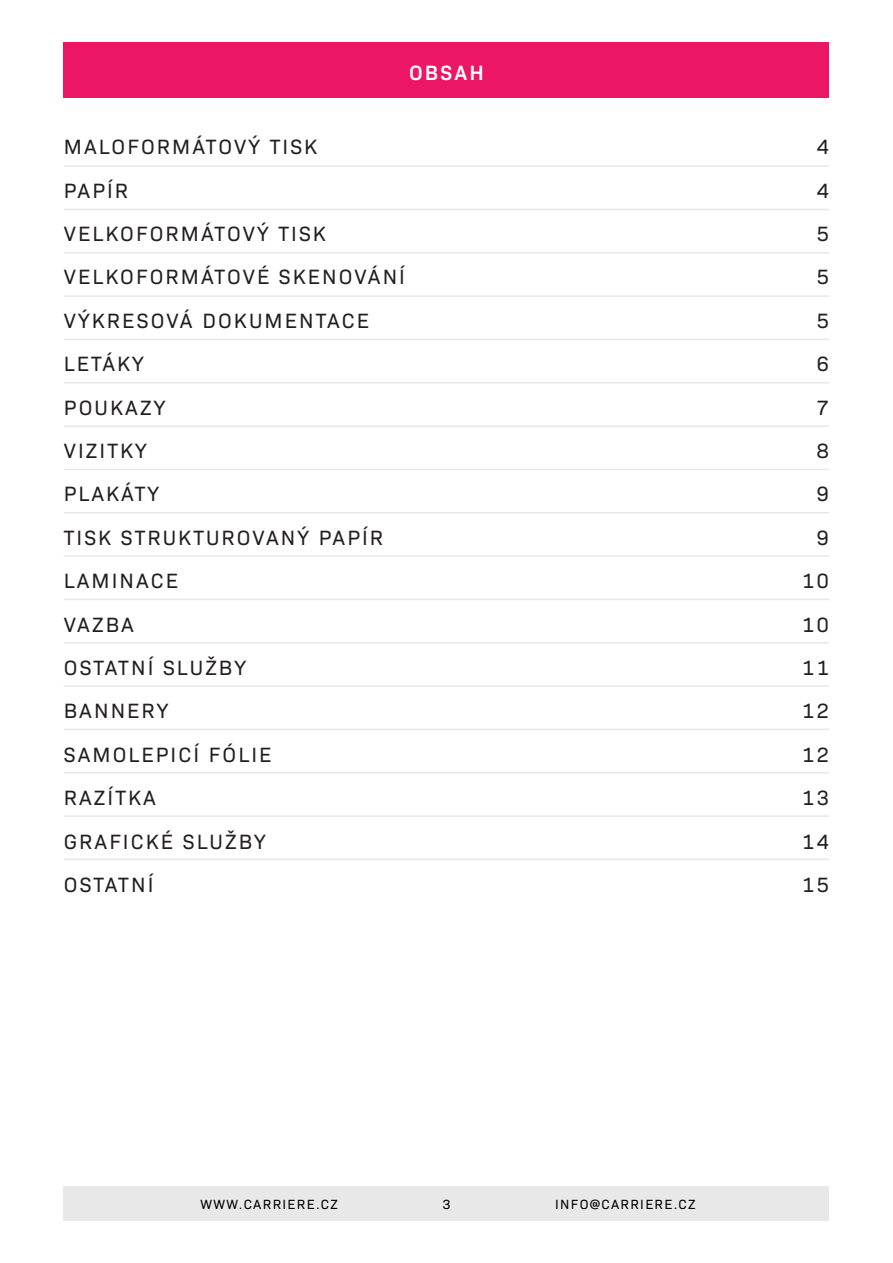
<style>
.page{position:relative;width:893px;height:1263px;background:#fff}
.page>*{position:absolute;margin:0;border:0;box-sizing:border-box;transform-origin:0 0}
.t1{font:21px/43.3px "Bio Sans";letter-spacing:.1em;color:#231f20}
.t2{font:600 21px "Bio Sans";letter-spacing:.1em;color:#fff}
.t3{font:13.5px "Bio Sans";letter-spacing:.1em;color:#000}
</style>
<div class="page">
<div style="left:64px;top:43px;width:765px;height:55px;background:#ed1566"></div>
<hr style="left:64px;top:209px;width:765px;height:1px;background:#e8e8e8">
<hr style="left:64px;top:382px;width:765px;height:2px;background:#e8e8e8">
<hr style="left:64px;top:599px;width:765px;height:1px;background:#e8e8e8">
<hr style="left:64px;top:165px;width:765px;height:2px;background:#e8e8e8">
<hr style="left:64px;top:339px;width:765px;height:1px;background:#e8e8e8">
<hr style="left:64px;top:555px;width:765px;height:2px;background:#e8e8e8">
<hr style="left:64px;top:772px;width:765px;height:1px;background:#e8e8e8">
<hr style="left:64px;top:252px;width:765px;height:2px;background:#e8e8e8">
<hr style="left:64px;top:425px;width:765px;height:2px;background:#e8e8e8">
<hr style="left:64px;top:642px;width:765px;height:1px;background:#e8e8e8">
<hr style="left:64px;top:295px;width:765px;height:2px;background:#e8e8e8">
<hr style="left:64px;top:512px;width:765px;height:1px;background:#e8e8e8">
<hr style="left:64px;top:729px;width:765px;height:1px;background:#e8e8e8">
<hr style="left:64px;top:859px;width:765px;height:1px;background:#e8e8e8">
<hr style="left:64px;top:469px;width:765px;height:1px;background:#e8e8e8">
<hr style="left:64px;top:685px;width:765px;height:2px;background:#e8e8e8">
<hr style="left:64px;top:815px;width:765px;height:2px;background:#e8e8e8">
<div style="left:64px;top:1186px;width:765px;height:34px;background:#e8e8e8"></div>
<p class="t2" style="left:409px;top:57px;width:76px">OBSAH</p>
<p class="t1" style="left:64px;top:124px;width:255px">MALOFORMÁTOVÝ TISK</p>
<p class="t1" style="left:64px;top:167px;width:66px">PAPÍR</p>
<p class="t1" style="left:64px;top:210px;width:263px">VELKOFORMÁTOVÝ TISK</p>
<p class="t1" style="left:64px;top:254px;width:343px">VELKOFORMÁTOVÉ SKENOVÁNÍ</p>
<p class="t1" style="left:64px;top:297px;width:307px">VÝKRESOVÁ DOKUMENTACE</p>
<p class="t1" style="left:64px;top:341px;width:82px">LETÁKY</p>
<p class="t1" style="left:64px;top:384px;width:103px">POUKAZY<br>VIZITKY</p>
<p class="t1" style="left:64px;top:471px;width:97px">PLAKÁTY</p>
<p class="t1" style="left:64px;top:514px;width:321px">TISK STRUKTUROVANÝ PAPÍR<br>LAMINACE</p>
<p class="t1" style="left:64px;top:601px;width:72px">VAZBA</p>
<p class="t1" style="left:64px;top:644px;width:184px">OSTATNÍ SLUŽBY</p>
<p class="t1" style="left:64px;top:688px;width:209px">BANNERY<br>SAMOLEPICÍ FÓLIE<br>RAZÍTKA</p>
<p class="t1" style="left:64px;top:818px;width:203px">GRAFICKÉ SLUŽBY</p>
<p class="t1" style="left:64px;top:861px;width:91px">OSTATNÍ</p>
<p class="t1" style="left:816px;top:124px;width:14px">4</p>
<p class="t1" style="left:816px;top:167px;width:14px">4</p>
<p class="t1" style="left:816px;top:210px;width:14px">5</p>
<p class="t1" style="left:816px;top:254px;width:14px">5</p>
<p class="t1" style="left:816px;top:297px;width:14px;text-align:justify">5<br>6<br>7</p>
<p class="t1" style="left:802px;top:427px;width:29px;text-align:right">8<br>9<br>9<br>10<br>10<br>11</p>
<p class="t1" style="left:802px;top:688px;width:29px;text-align:justify">12<br>12<br>13<br>14<br>15</p>
<p class="t3" style="left:200px;top:1194px;width:139px">WWW.CARRIERE.CZ</p>
<p class="t3" style="left:442px;top:1194px;width:10px">3</p>
<p class="t3" style="left:555px;top:1194px;width:142px">INFO@CARRIERE.CZ</p>
</div>
